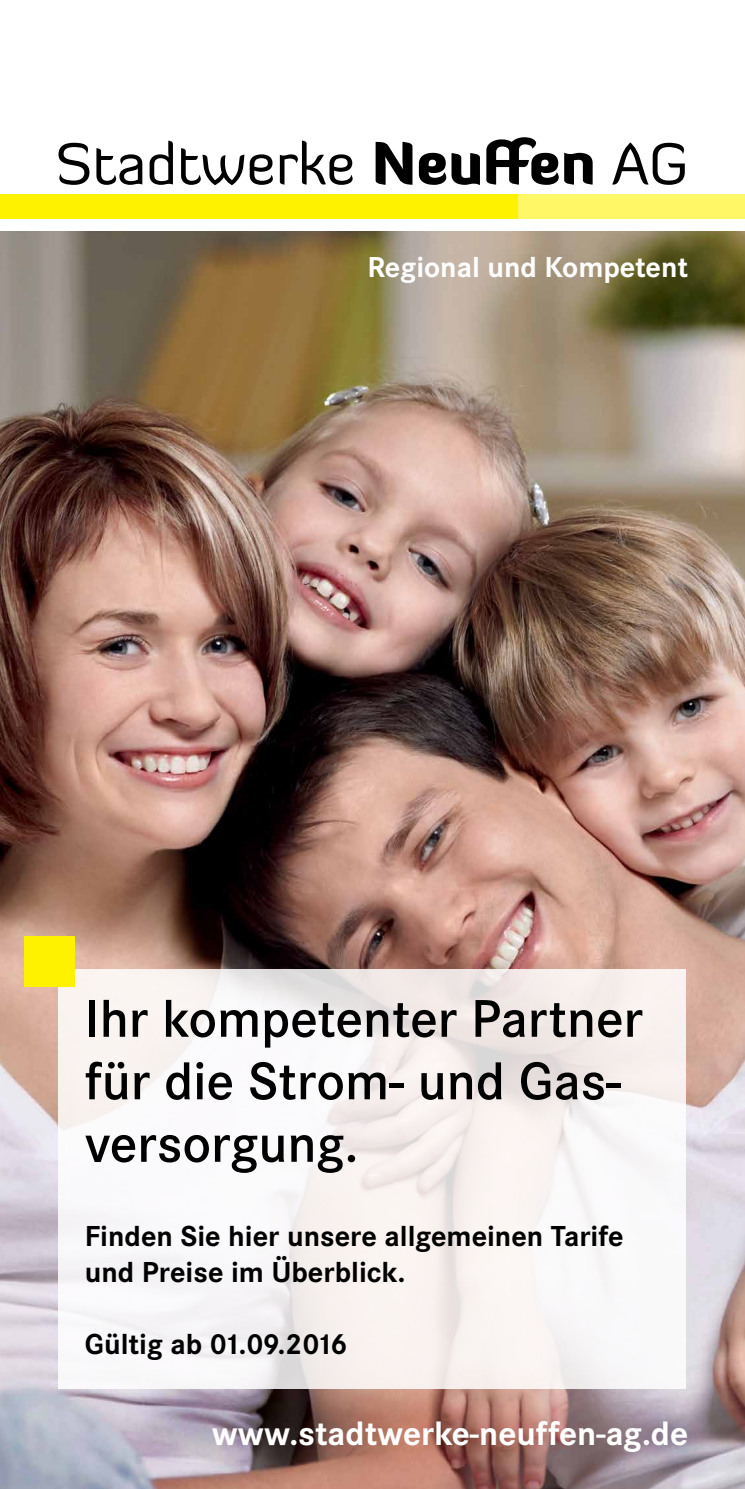
<style>
.page{position:relative;width:745px;height:1489px;background:#fff}
.page>*{position:absolute;margin:0;border:0;box-sizing:border-box;transform-origin:0 0}
.t1{font:600 55px/62.5px "Corporate S";color:#000}
.t2{font:700 35px "Corporate S";color:#fff}
.t3{font:700 30px/36px "Corporate S";color:#000}
.t4{font:700 30px "Corporate S";color:#fff}
</style>
<div class="page">
<img style="left:0;top:231px;width:744px;height:1257px">
<svg style="left:58px;top:969px;width:627px;height:419px;fill:#f9f4f3"></svg>
<div style="left:0;top:194px;width:518px;height:24px;background:#fff200"></div>
<div style="left:518px;top:194px;width:226px;height:24px;background:#fff766"></div>
<svg style="left:58px;top:137px;width:627px;height:48px"></svg>
<div style="left:24px;top:935px;width:51px;height:51px;background:#fff200"></div>
<p class="t4" style="left:367px;top:250px;width:322px">Regional und Kompetent</p>
<h1 class="t1" style="left:85px;top:987px;width:559px">Ihr kompetenter Partner für die Strom- und Gas&shy;versorgung.</h1>
<p class="t3" style="left:85px;top:1218px;width:540px">Finden Sie hier unsere allgemeinen Tarife und Preise im Überblick.</p>
<p class="t3" style="left:85px;top:1326px;width:264px">Gültig ab 01.09.2016</p>
<p class="t2" style="left:211px;top:1412px;width:477px">www.stadtwerke-neuffen-ag.de</p>
</div>
